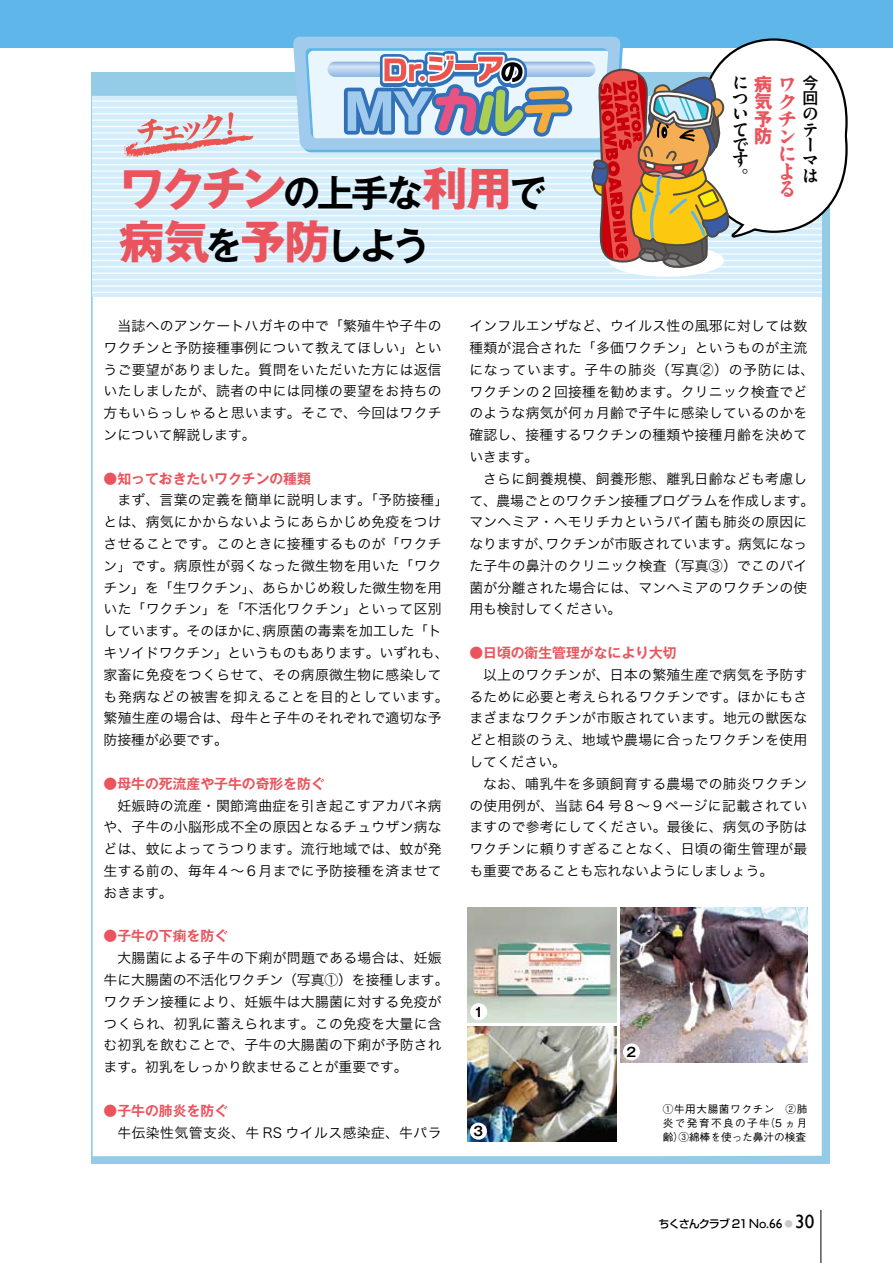
<style>
.page{position:relative;width:893px;height:1263px;background:#fff}
.page>*{position:absolute;margin:0;border:0;box-sizing:border-box;transform-origin:0 0}
.t1{font:700 45.75px/53.1px "Gothic MB101 Pr 6 N";letter-spacing:-.065em;color:#ea545d}
.t2{font:19.2px "Gill Sans";color:#000}
.t3{font:18.9px/17.5px "Antique Std ANDB";color:#ea545d;text-align:justify}
.t4{font:700 18px/17.5px "Gothic MB101 Pr 6 N";color:#ea545d;text-align:justify}
.t5{font:16.8px/15.5px "Antique Std ANM";color:#000}
.t6{font:500 15.9px/15.5px "Gothic MB101 Pr 6 N";color:#000}
.t7{font:500 15.9px "Gothic BBB Pr 6";color:#000}
.t8{font:13.8px/21.8px "Hira Kaku Pro W3";letter-spacing:.02em;color:#000;text-align:justify}
.t9{font:13.8px "Hira Kaku Pro W3";color:#000}
.t10{font:700 13.8px "Gothic MB101 Pr 6 N De";color:#ea545d}
.t11{font:13.35px "Gill Sans";color:#000}
.t12{font:700 12.75px "Gothic MB101 Pr 6 N De";color:#000}
.t13{font:500 11.1px "Shin Go Pr 6 N";letter-spacing:-.1em;color:#000}
.t14{font:500 10.65px/13.8px "Gothic BBB Pr 6";color:#000}
.t15{font:500 10.65px/13.8px "Gothic BBB Pr 6";letter-spacing:.055em;color:#000;text-align:right}
.t16{font:8.55px "Shin Go Pr 6 N";color:#c9c9ca}
.s1{font-family:"Gothic MB101 Pr 6 N De";font-size:37.2px;color:#000}
.s2{font-family:"Gothic MB101 Pr 6 N";font-weight:700;font-size:18px;color:#ea545d}
.s3{font-family:"Antique Std ANDB";font-size:18.9px;color:#ea545d}
.s4{font-family:"Antique Std ANDB";font-weight:400;font-size:18.9px}
</style>
<div class="page">
<hr style="left:821px;top:1210px;width:1px;height:53px;background:#000">
<div style="left:91px;top:72px;width:738px;height:1092px;background:#94cbe7"></div>
<div style="left:93px;top:297px;width:729px;height:859px;background:#fff"></div>
<div style="left:93px;top:96px;width:729px;height:201px;background:#d3edfb"></div>
<div style="left:0;top:0;width:893px;height:48px;background:#5eb7e8"></div>
<hr style="left:93px;top:100px;width:729px;height:2px;background:#f5fbfe">
<hr style="left:93px;top:107px;width:729px;height:1px;background:#f5fbfe">
<hr style="left:93px;top:113px;width:729px;height:1px;background:#f5fbfe">
<hr style="left:93px;top:119px;width:729px;height:2px;background:#f5fbfe">
<hr style="left:93px;top:126px;width:729px;height:1px;background:#f5fbfe">
<hr style="left:93px;top:132px;width:729px;height:2px;background:#f5fbfe">
<hr style="left:93px;top:139px;width:729px;height:1px;background:#f5fbfe">
<hr style="left:93px;top:145px;width:729px;height:1px;background:#f5fbfe">
<hr style="left:93px;top:151px;width:729px;height:2px;background:#f5fbfe">
<hr style="left:93px;top:158px;width:729px;height:1px;background:#f5fbfe">
<hr style="left:93px;top:164px;width:729px;height:2px;background:#f5fbfe">
<hr style="left:93px;top:170px;width:729px;height:2px;background:#f5fbfe">
<hr style="left:93px;top:177px;width:729px;height:1px;background:#f5fbfe">
<hr style="left:93px;top:183px;width:729px;height:2px;background:#f5fbfe">
<hr style="left:93px;top:190px;width:729px;height:1px;background:#f5fbfe">
<hr style="left:93px;top:196px;width:729px;height:1px;background:#f5fbfe">
<hr style="left:93px;top:202px;width:729px;height:2px;background:#f5fbfe">
<hr style="left:93px;top:209px;width:729px;height:1px;background:#f5fbfe">
<hr style="left:93px;top:215px;width:729px;height:2px;background:#f5fbfe">
<hr style="left:93px;top:221px;width:729px;height:2px;background:#f5fbfe">
<hr style="left:93px;top:228px;width:729px;height:1px;background:#f5fbfe">
<hr style="left:93px;top:234px;width:729px;height:2px;background:#f5fbfe">
<hr style="left:93px;top:241px;width:729px;height:1px;background:#f5fbfe">
<hr style="left:93px;top:247px;width:729px;height:1px;background:#f5fbfe">
<hr style="left:93px;top:253px;width:729px;height:2px;background:#f5fbfe">
<hr style="left:93px;top:260px;width:729px;height:1px;background:#f5fbfe">
<hr style="left:93px;top:266px;width:729px;height:2px;background:#f5fbfe">
<hr style="left:93px;top:272px;width:729px;height:2px;background:#f5fbfe">
<hr style="left:93px;top:279px;width:729px;height:1px;background:#f5fbfe">
<hr style="left:93px;top:285px;width:729px;height:2px;background:#f5fbfe">
<hr style="left:93px;top:292px;width:729px;height:1px;background:#f5fbfe">
<svg style="left:125px;top:112px;width:128px;height:45px"></svg>
<svg style="left:293px;top:36px;width:555px;height:285px"></svg>
<img style="left:468px;top:908px;width:149px;height:115px">
<img style="left:621px;top:908px;width:186px;height:154px">
<img style="left:468px;top:1027px;width:149px;height:115px">
<div style="left:470px;top:1003px;width:17px;height:17px;background:#fff;border-radius:50%"></div>
<div style="left:623px;top:1043px;width:17px;height:17px;background:#fff;border-radius:50%"></div>
<div style="left:470px;top:1123px;width:17px;height:17px;background:#fff;border-radius:50%"></div>
<h1 class="t1" style="left:119px;top:161px;width:429px">ワクチン<span class="s1">の上手な</span>利用<span class="s1">で</span>病気<span class="s1">を</span>予防<span class="s1">しよう</span></h1>
<p class="t6" style="left:803px;top:74px;width:17px">今回</p>
<p class="t5" style="left:802px;top:104px;width:17px">のテーマは</p>
<p class="t5" style="left:732px;top:74px;width:64px">に<span class="s2">病</span><span class="s3">ワ</span></p>
<h3 class="t4" style="left:754px;top:92px;width:43px">気<span class="s4">ク</span>予<span class="s4">チ</span>防<span class="s4">ン</span></h3>
<h3 class="t3" style="left:778px;top:144px;width:18px">による</h3>
<p class="t5" style="left:732px;top:89px;width:17px;text-align:justify">ついてです</p>
<p class="t7" style="left:732px;top:163px;width:17px">。</p>
<p class="t8" style="left:104px;top:314px;width:340px;text-indent:14px">当誌へのアンケートハガキの中で「繁殖牛や子牛のワクチンと予防接種事例について教えてほしい」というご要望がありました。質問をいただいた方には返信いたしましたが、読者の中には同様の要望をお持ちの方もいらっしゃると思います。そこで、今回はワクチンについて解説します。</p>
<p class="t10" style="left:104px;top:467px;width:209px">●知っておきたいワクチンの種類</p>
<p class="t8" style="left:117px;top:488px;width:333px">まず、言葉の定義を簡単に説明します。「予防接種「</p>
<p class="t8" style="left:104px;top:510px;width:340px">とは、病気にかからないようにあらかじめ免疫をつけ</p>
<p class="t8" style="left:104px;top:532px;width:340px">させることです。このときに接種するものが「ワクチ</p>
<p class="t8" style="left:104px;top:554px;width:340px">ン」です。病原性が弱くなった微生物を用いた「ワク</p>
<p class="t9" style="left:104px;top:575px;width:340px">チン」を「生ワクチン」、あらかじめ殺した微生物を用</p>
<p class="t8" style="left:104px;top:597px;width:340px">いた「ワクチン」を「不活化ワクチン」といって区別</p>
<p class="t9" style="left:263px;top:619px;width:181px">病原菌の毒素を加工した「ト</p>
<p class="t8" style="left:104px;top:619px;width:347px;text-align:left">しています。そのほかに、<br>キソイドワクチン」というものもあります。いずれも、家畜に免疫をつくらせて、その病原微生物に感染しても発病などの被害を抑えることを目的としています。繁殖生産の場合は、母牛と子牛のそれぞれで適切な予防接種が必要です。</p>
<p class="t10" style="left:104px;top:772px;width:223px">●母牛の死流産や子牛の奇形を防ぐ</p>
<p class="t8" style="left:104px;top:793px;width:340px;text-indent:14px">妊娠時の流産・関節湾曲症を引き起こすアカバネ病や、子牛の小脳形成不全の原因となるチュウザン病などは、蚊によってうつります。流行地域では、蚊が発生する前の、毎年４〜６月までに予防接種を済ませておきます。</p>
<p class="t10" style="left:104px;top:925px;width:126px">●子牛の下痢を防ぐ</p>
<p class="t8" style="left:104px;top:946px;width:346px;text-align:left;text-indent:14px">大腸菌による子牛の下痢が問題である場合は、妊娠牛に大腸菌の不活化ワクチン（写真①）を接種します。ワクチン接種により、妊娠牛は大腸菌に対する免疫がつくられ、初乳に蓄えられます。この免疫を大量に含む初乳を飲むことで、子牛の大腸菌の下痢が予防されます。初乳をしっかり飲ませることが重要です。</p>
<p class="t10" style="left:104px;top:1099px;width:126px">●子牛の肺炎を防ぐ</p>
<p class="t8" style="left:117px;top:1120px;width:326px">牛伝染性気管支炎、牛 RS ウイルス感染症、牛パラ</p>
<p class="t8" style="left:469px;top:314px;width:346px;text-align:left">インフルエンザなど、ウイルス性の風邪に対しては数種類が混合された「多価ワクチン」というものが主流になっています。子牛の肺炎（写真②）の予防には、ワクチンの２回接種を勧めます。クリニック検査でどのような病気が何ヵ月齢で子牛に感染しているのかを確認し、接種するワクチンの種類や接種月齢を決めていきます。</p>
<p class="t8" style="left:483px;top:467px;width:326px">さらに飼養規模、飼養形態、離乳日齢なども考慮し</p>
<p class="t9" style="left:469px;top:488px;width:346px">て、農場ごとのワクチン接種プログラムを作成します。</p>
<p class="t8" style="left:469px;top:510px;width:340px">マンヘミア・ヘモリチカというバイ菌も肺炎の原因に</p>
<p class="t9" style="left:545px;top:532px;width:264px">ワクチンが市販されています。病気になっ</p>
<p class="t8" style="left:469px;top:532px;width:340px;text-align:left">なりますが、<br>た子牛の鼻汁のクリニック検査（写真③）でこのバイ菌が分離された場合には、マンヘミアのワクチンの使用も検討してください。</p>
<p class="t10" style="left:469px;top:641px;width:209px">●日頃の衛生管理がなにより大切</p>
<p class="t8" style="left:469px;top:663px;width:340px;text-indent:14px">以上のワクチンが、日本の繁殖生産で病気を予防するために必要と考えられるワクチンです。ほかにもさまざまなワクチンが市販されています。地元の獣医などと相談のうえ、地域や農場に合ったワクチンを使用してください。</p>
<p class="t8" style="left:469px;top:772px;width:340px;text-indent:14px">なお、哺乳牛を多頭飼育する農場での肺炎ワクチンの使用例が、当誌 64 号８〜９ページに記載されていますので参考にしてください。最後に、病気の予防はワクチンに頼りすぎることなく、日頃の衛生管理が最も重要であることも忘れないようにしましょう。</p>
<p class="t12" style="left:474px;top:1001px;width:11px">1</p>
<p class="t12" style="left:474px;top:1120px;width:11px">3</p>
<p class="t12" style="left:627px;top:1041px;width:11px">2</p>
<p class="t15" style="left:663px;top:1101px;width:146px">①牛用大腸菌ワクチン　②肺（5ヵ月</p>
<p class="t14" style="left:663px;top:1115px;width:145px">炎で発育不良の子牛<br>齢）③綿棒を使った鼻汁の検査</p>
<h2 class="t2" style="left:795px;top:1210px;width:21px">30</h2>
<p class="t13" style="left:659px;top:1214px;width:90px">ちくさんクラブ 21</p>
<p class="t11" style="left:749px;top:1216px;width:35px">No.66</p>
<p class="t16" style="left:784px;top:1216px;width:10px">●</p>
</div>
